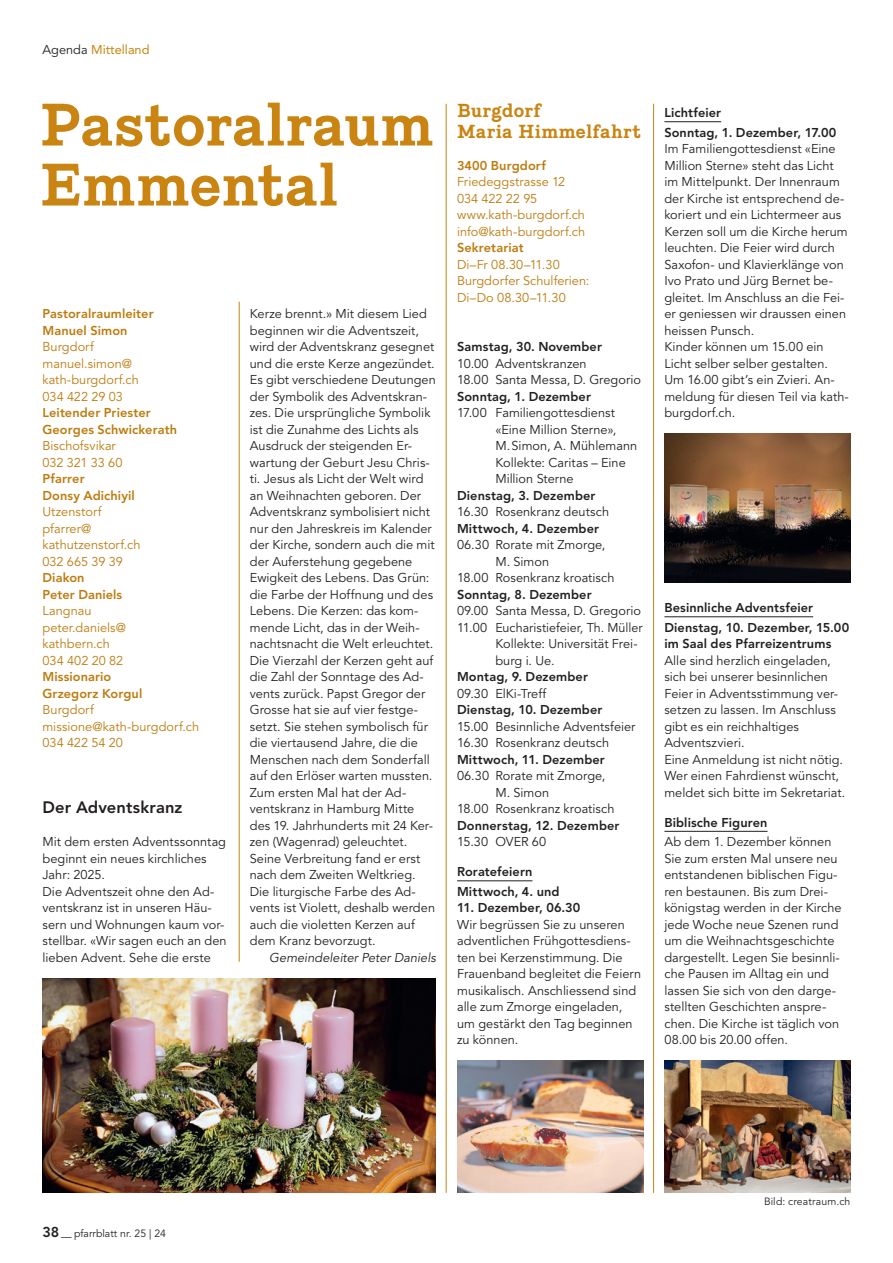
<style>
.page{position:relative;width:893px;height:1263px;background:#fff}
.page>*{position:absolute;margin:0;border:0;box-sizing:border-box;transform-origin:0 0}
.t1{font:700 57px/60px "Piek";letter-spacing:-.01em;color:#c98411}
.t2{font:700 18px/21px "Piek";letter-spacing:.015em;color:#c98411}
.t3{font:800 16.5px "Avenir LT Std";letter-spacing:.01em;color:#231f20}
.t4{font:12.75px/16.5px "Avenir LT Std";letter-spacing:.005em;color:#231f20}
.t5{font:800 12.75px/19.5px "Avenir LT Std";letter-spacing:.005em;color:#231f20}
.t6{font:12.75px/16.5px "Avenir LT Std";letter-spacing:.005em;color:#bd7b0e}
.t7{font:800 12.75px/16.5px "Avenir LT Std";letter-spacing:.005em;color:#bd7b0e}
.t8{font:italic 12.75px "Avenir LT Std";color:#231f20}
.t9{font:12.75px "Avenir LT Std";color:#c98411}
.t10{font:10.5px "Avenir LT Std";letter-spacing:.005em;color:#231f20}
.s1{color:#231f20}
.s2{font-weight:800;font-size:14.25px}
</style>
<div class="page">
<hr style="left:239px;top:302px;width:1px;height:660px;background:#c98411">
<hr style="left:653px;top:104px;width:1px;height:1089px;background:#c98411">
<hr style="left:446px;top:104px;width:1px;height:1089px;background:#c98411">
<hr style="left:664px;top:121px;width:57px;height:1px;background:#231f20">
<hr style="left:664px;top:616px;width:149px;height:1px;background:#231f20">
<hr style="left:664px;top:831px;width:103px;height:1px;background:#231f20">
<img style="left:664px;top:434px;width:186px;height:148px">
<img style="left:664px;top:1061px;width:186px;height:132px">
<hr style="left:457px;top:880px;width:75px;height:1px;background:#231f20">
<img style="left:457px;top:1061px;width:186px;height:132px">
<img style="left:43px;top:978px;width:393px;height:215px">
<p class="t9" style="left:43px;top:42px;width:108px"><span class="s1">Agenda</span> Mittelland</p>
<h1 class="t1" style="left:40px;top:96px;width:395px">Pastoralraum<br>Emmental</h1>
<h2 class="t2" style="left:457px;top:100px;width:186px">Burgdorf<br>Maria Himmelfahrt</h2>
<p class="t7" style="left:457px;top:157px;width:90px">3400 Burgdorf</p>
<p class="t6" style="left:457px;top:174px;width:130px">Friedeggstrasse 12<br>034 422 22 95 www.kath-burgdorf.ch info@kath-burgdorf.ch</p>
<p class="t7" style="left:457px;top:240px;width:68px">Sekretariat</p>
<p class="t6" style="left:457px;top:256px;width:134px">Di–Fr 08.30–11.30<br>Burgdorfer Schulferien:<br>Di–Do 08.30–11.30</p>
<p class="t7" style="left:43px;top:306px;width:113px">Pastoralraumleiter<br>Manuel Simon</p>
<p class="t6" style="left:43px;top:339px;width:98px">Burgdorf manuel.simon@ kath-burgdorf.ch<br>034 422 29 03</p>
<p class="t7" style="left:43px;top:405px;width:136px">Leitender Priester<br>Georges Schwickerath</p>
<p class="t6" style="left:43px;top:438px;width:82px">Bischofsvikar<br>032 321 33 60</p>
<p class="t7" style="left:43px;top:471px;width:94px">Pfarrer<br>Donsy Adichiyil</p>
<p class="t6" style="left:43px;top:504px;width:100px">Utzenstorf pfarrer@ kathutzenstorf.ch<br>032 665 39 39</p>
<p class="t7" style="left:43px;top:570px;width:81px">Diakon<br>Peter Daniels</p>
<p class="t6" style="left:43px;top:603px;width:85px">Langnau peter.daniels@ kathbern.ch<br>034 402 20 82</p>
<p class="t7" style="left:43px;top:669px;width:101px">Missionario<br>Grzegorz Korgul</p>
<p class="t6" style="left:43px;top:702px;width:158px">Burgdorf missione@kath-burgdorf.ch<br>034 422 54 20</p>
<p class="t3" style="left:43px;top:798px;width:142px">Der Adventskranz</p>
<p class="t4" style="left:43px;top:834px;width:186px">Mit dem ersten Adventssonntag beginnt ein neues kirchliches<br>Jahr: 2025.<br>Die Adventszeit ohne den Ad&shy;ventskranz ist in unseren Häu&shy;sern und Wohnungen kaum vor&shy;stellbar. «Wir sagen euch an den lieben Advent. Sehe die erste</p>
<p class="t4" style="left:250px;top:306px;width:188px">Kerze brennt.» Mit diesem Lied beginnen wir die Adventszeit, wird der Adventskranz gesegnet und die erste Kerze angezündet.<br>Es gibt verschiedene Deutungen der Symbolik des Adventskran&shy;zes. Die ursprüngliche Symbolik ist die Zunahme des Lichts als<br>Ausdruck der steigenden Er&shy;wartung der Geburt Jesu Chris&shy;ti. Jesus als Licht der Welt wird an Weihnachten geboren. Der<br>Adventskranz symbolisiert nicht nur den Jahreskreis im Kalender der Kirche, sondern auch die mit der Auferstehung gegebene<br>Ewigkeit des Lebens. Das Grün: die Farbe der Hoffnung und des<br>Lebens. Die Kerzen: das kom&shy;mende Licht, das in der Weih&shy;nachtsnacht die Welt erleuchtet.<br>Die Vierzahl der Kerzen geht auf die Zahl der Sonntage des Ad&shy;vents zurück. Papst Gregor der<br>Grosse hat sie auf vier festge&shy;setzt. Sie stehen symbolisch für die viertausend Jahre, die die<br>Menschen nach dem Sonderfall auf den Erlöser warten mussten.<br>Zum ersten Mal hat der Ad&shy;ventskranz in Hamburg Mitte des 19. Jahrhunderts mit 24 Ker&shy;zen (Wagenrad) geleuchtet.<br>Seine Verbreitung fand er erst nach dem Zweiten Weltkrieg.<br>Die liturgische Farbe des Ad&shy;vents ist Violett, deshalb werden auch die violetten Kerzen auf dem Kranz bevorzugt.</p>
<p class="t8" style="left:269px;top:950px;width:168px">Gemeindeleiter Peter Daniels</p>
<p class="t5" style="left:457px;top:337px;width:146px">Samstag, 30. November</p>
<p class="t4" style="left:457px;top:355px;width:185px">10.00 Adventskranzen<br>18.00 Santa Messa, D. Gregorio</p>
<p class="t5" style="left:457px;top:387px;width:135px">Sonntag, 1. Dezember</p>
<p class="t4" style="left:495px;top:405px;width:143px;text-indent:-38px">17.00 Familiengottesdienst «Eine Million Sterne»,<br>M.Simon, A. Mühlemann<br>Kollekte: Caritas – Eine<br>Million Sterne</p>
<p class="t5" style="left:457px;top:486px;width:140px">Dienstag, 3. Dezember</p>
<p class="t4" style="left:457px;top:504px;width:154px">16.30 Rosenkranz deutsch</p>
<p class="t5" style="left:457px;top:519px;width:144px">Mittwoch, 4. Dezember</p>
<p class="t4" style="left:457px;top:537px;width:150px">06.30 Rorate mit Zmorge,</p>
<p class="t4" style="left:495px;top:553px;width:55px">M. Simon</p>
<p class="t4" style="left:457px;top:570px;width:159px">18.00 Rosenkranz kroatisch</p>
<p class="t5" style="left:457px;top:585px;width:136px">Sonntag, 8. Dezember</p>
<p class="t4" style="left:457px;top:603px;width:185px">09.00 Santa Messa, D. Gregorio</p>
<p class="t4" style="left:457px;top:619px;width:187px">11.00 Eucharistiefeier, Th. Müller</p>
<p class="t4" style="left:495px;top:636px;width:144px">Kollekte: Universität Frei-</p>
<p class="t4" style="left:495px;top:652px;width:61px">burg i. Ue.</p>
<p class="t5" style="left:457px;top:667px;width:132px">Montag, 9. Dezember</p>
<p class="t4" style="left:457px;top:685px;width:91px">09.30 ElKi-Treff</p>
<p class="t5" style="left:457px;top:700px;width:147px">Dienstag, 10. Dezember</p>
<p class="t4" style="left:457px;top:718px;width:180px">15.00 Besinnliche Adventsfeier<br>16.30 Rosenkranz deutsch</p>
<p class="t5" style="left:457px;top:750px;width:149px">Mittwoch, 11. Dezember</p>
<p class="t4" style="left:457px;top:768px;width:150px">06.30 Rorate mit Zmorge,</p>
<p class="t4" style="left:495px;top:784px;width:55px">M. Simon</p>
<p class="t4" style="left:457px;top:801px;width:159px">18.00 Rosenkranz kroatisch</p>
<p class="t5" style="left:457px;top:816px;width:164px">Donnerstag, 12. Dezember</p>
<p class="t4" style="left:457px;top:834px;width:91px">15.30 OVER 60</p>
<p class="t5" style="left:457px;top:862px;width:104px">Roratefeiern<br>Mittwoch, 4. und</p>
<p class="t5" style="left:457px;top:898px;width:125px">11. Dezember, 06.30</p>
<p class="t4" style="left:457px;top:916px;width:186px">Wir begrüssen Sie zu unseren adventlichen Frühgottesdiens&shy;ten bei Kerzenstimmung. Die<br>Frauenband begleitet die Feiern musikalisch. Anschliessend sind alle zum Zmorge eingeladen, um gestärkt den Tag beginnen zu können.</p>
<p class="t5" style="left:664px;top:103px;width:174px">Lichtfeier<br>Sonntag, 1. Dezember, 17.00</p>
<p class="t4" style="left:664px;top:141px;width:186px">Im Familiengottesdienst «Eine<br>Million Sterne» steht das Licht im Mittelpunkt. Der Innenraum der Kirche ist entsprechend de&shy;koriert und ein Lichtermeer aus<br>Kerzen soll um die Kirche herum leuchten. Die Feier wird durch<br>Saxofon- und Klavierklänge von<br>Ivo Prato und Jürg Bernet be&shy;gleitet. Im Anschluss an die Fei&shy;er geniessen wir draussen einen heissen Punsch.<br>Kinder können um 15.00 ein<br>Licht selber selber gestalten.<br>Um 16.00 gibt’s ein Zvieri. An&shy;meldung für diesen Teil via kath&shy;burgdorf.ch.</p>
<p class="t5" style="left:664px;top:598px;width:186px">Besinnliche Adventsfeier<br>Dienstag, 10. Dezember, 15.00</p>
<p class="t5" style="left:664px;top:634px;width:168px">im Saal des Pfarreizentrums</p>
<p class="t4" style="left:664px;top:652px;width:182px">Alle sind herzlich eingeladen, sich bei unserer besinnlichen<br>Feier in Adventsstimmung ver&shy;setzen zu lassen. Im Anschluss gibt es ein reichhaltiges<br>Adventszvieri.<br>Eine Anmeldung ist nicht nötig.<br>Wer einen Fahrdienst wünscht, meldet sich bitte im Sekretariat.</p>
<p class="t5" style="left:664px;top:813px;width:105px">Biblische Figuren</p>
<p class="t4" style="left:664px;top:834px;width:179px">Ab dem 1. Dezember können<br>Sie zum ersten Mal unsere neu entstandenen biblischen Figu&shy;ren bestaunen. Bis zum Drei&shy;königstag werden in der Kirche jede Woche neue Szenen rund um die Weihnachtsgeschichte dargestellt. Legen Sie besinnli&shy;che Pausen im Alltag ein und lassen Sie sich von den darge&shy;stellten Geschichten anspre&shy;chen. Die Kirche ist täglich von<br>08.00 bis 20.00 offen.</p>
<p class="t10" style="left:43px;top:1228px;width:125px"><span class="s2">38</span> — pfarrblatt nr. 25 | 24</p>
<p class="t10" style="left:764px;top:1195px;width:88px">Bild: creatraum.ch</p>
</div>
